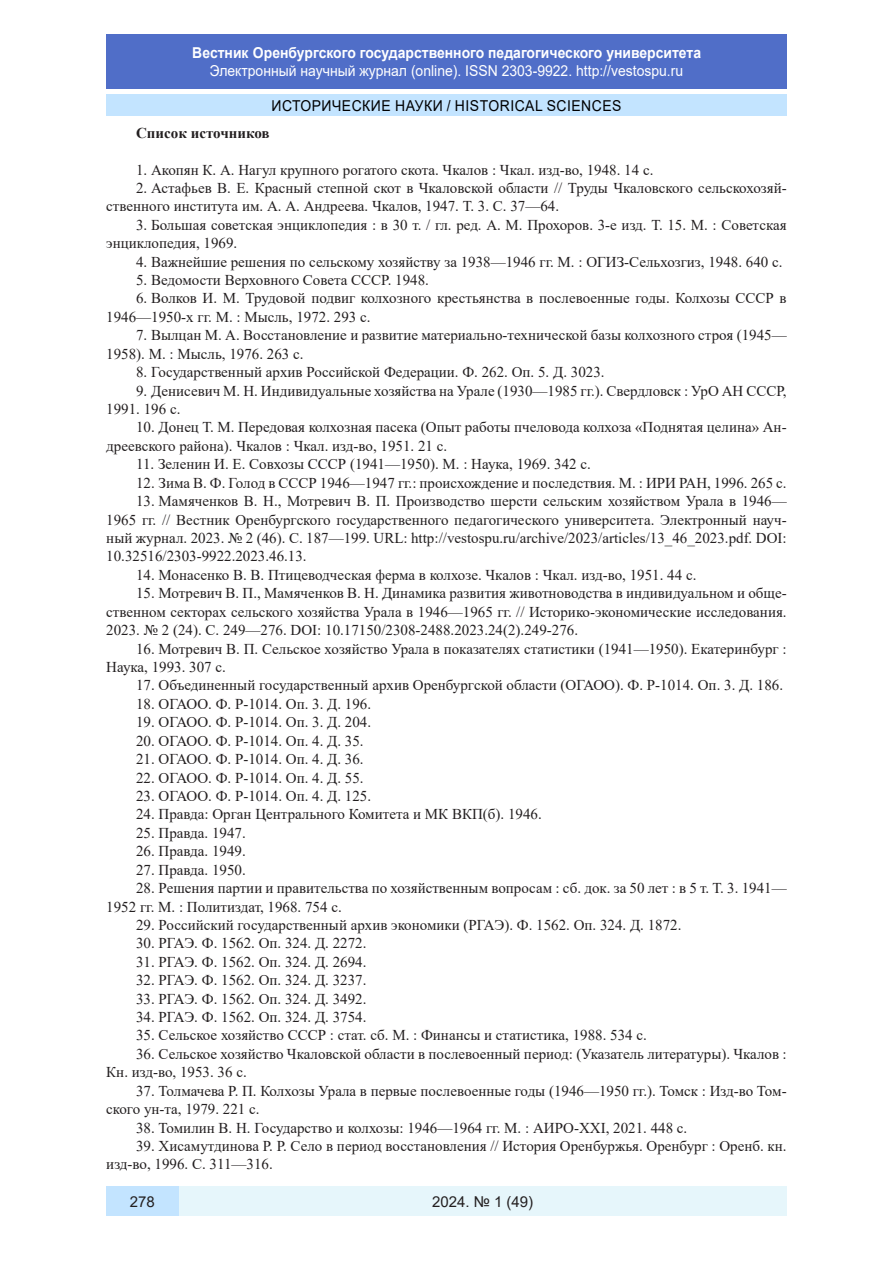
<style>
.page{position:relative;width:893px;height:1263px;background:#fff}
.page>*{position:absolute;margin:0;border:0;box-sizing:border-box;transform-origin:0 0}
.литература{font:15px/18.5px "Times New Roman";color:#231f20}
.t1{font:15px "Arial";color:#fff;scale:.93 1}
.t2{font:700 15px "Arial";color:#fff;scale:.93 1}
.t3{font:15px "Arial";letter-spacing:.035em;color:#000;scale:.93 1}
.литература-2{font:700 15px "Times New Roman";color:#231f20}
.t4{font:15px "Arial";color:#231f20}
</style>
<div class="page">
<div style="left:106px;top:34px;width:681px;height:55px;background:#506ec8"></div>
<div style="left:106px;top:95px;width:681px;height:21px;background:#c3e4ff"></div>
<div style="left:179px;top:1186px;width:608px;height:30px;background:#e6f6fb"></div>
<div style="left:106px;top:1186px;width:73px;height:30px;background:#c3e4ff"></div>
<p class="t2" style="left:192px;top:42px;width:549px">Вестник Оренбургского государственного педагогического университета</p>
<p class="t1" style="left:210px;top:60px;width:511px">Электронный научный журнал (online). ISSN 2303-9922. http://vestospu.ru</p>
<p class="t3" style="left:271px;top:95px;width:378px">ИСТОРИЧЕСКИЕ НАУКИ / HISTORICAL SCIENCES</p>
<p class="литература-2" style="left:136px;top:122px;width:135px">Список источников</p>
<p class="литература" style="left:136px;top:160px;width:519px">1. Акопян К. А. Нагул крупного рогатого скота. Чкалов : Чкал. изд-во, 1948. 14 с.</p>
<p class="литература" style="left:106px;top:178px;width:682px;text-indent:30px">2. Астафьев В. Е. Красный степной скот в Чкаловской области // Труды Чкаловского сельскохозяй&shy;ственного института им. А. А. Андреева. Чкалов, 1947. Т. 3. С. 37—64.</p>
<p class="литература" style="left:106px;top:215px;width:682px;text-indent:30px">3. Большая советская энциклопедия : в 30 т. / гл. ред. А. М. Прохоров. 3-е изд. Т. 15. М. : Советская энциклопедия, 1969.</p>
<p class="литература" style="left:136px;top:252px;width:648px">4. Важнейшие решения по сельскому хозяйству за 1938—1946 гг. М. : ОГИЗ-Сельхозгиз, 1948. 640 с.</p>
<p class="литература" style="left:136px;top:270px;width:294px">5. Ведомости Верховного Совета СССР. 1948.</p>
<p class="литература" style="left:106px;top:289px;width:682px;text-indent:30px">6. Волков И. М. Трудовой подвиг колхозного крестьянства в послевоенные годы. Колхозы СССР в<br>1946—1950-х гг. М. : Мысль, 1972. 293 с.</p>
<p class="литература" style="left:106px;top:326px;width:682px;text-indent:30px">7. Вылцан М. А. Восстановление и развитие материально-технической базы колхозного строя (1945—<br>1958). М. : Мысль, 1976. 263 с.</p>
<p class="литература" style="left:136px;top:362px;width:470px">8. Государственный архив Российской Федерации. Ф. 262. Оп. 5. Д. 3023.</p>
<p class="литература" style="left:106px;top:381px;width:682px;text-indent:30px">9. Денисевич М. Н. Индивидуальные хозяйства на Урале (1930—1985 гг.). Свердловск : УрО АН СССР,<br>1991. 196 с.</p>
<p class="литература" style="left:106px;top:418px;width:682px;text-indent:30px">10. Донец Т. М. Передовая колхозная пасека (Опыт работы пчеловода колхоза «Поднятая целина» Ан&shy;дреевского района). Чкалов : Чкал. изд-во, 1951. 21 с.</p>
<p class="литература" style="left:136px;top:455px;width:456px">11. Зеленин И. Е. Совхозы СССР (1941—1950). М. : Наука, 1969. 342 с.</p>
<p class="литература" style="left:136px;top:473px;width:652px">12. Зима В. Ф. Голод в СССР 1946—1947 гг.: происхождение и последствия. М. : ИРИ РАН, 1996. 265 с.</p>
<p class="литература" style="left:106px;top:491px;width:682px;text-align:justify;text-indent:30px">13. Мамяченков В. Н., Мотревич В. П. Производство шерсти сельским хозяйством Урала в 1946— 1965 гг. // Вестник Оренбургского государственного педагогического университета. Электронный науч&shy;ный журнал. 2023. № 2 (46). С. 187—199. URL: http://vestospu.ru/archive/2023/articles/13_46_2023.pdf. DOI:<br>10.32516/2303-9922.2023.46.13.</p>
<p class="литература" style="left:136px;top:565px;width:562px">14. Монасенко В. В. Птицеводческая ферма в колхозе. Чкалов : Чкал. изд-во, 1951. 44 с.</p>
<p class="литература" style="left:106px;top:583px;width:682px;text-align:justify;text-indent:30px">15. Мотревич В. П., Мамяченков В. Н. Динамика развития животноводства в индивидуальном и обще&shy;ственном секторах сельского хозяйства Урала в 1946—1965 гг. // Историко-экономические исследования.<br>2023. № 2 (24). С. 249—276. DOI: 10.17150/2308-2488.2023.24(2).249-276.</p>
<p class="литература" style="left:106px;top:639px;width:682px;text-indent:30px">16. Мотревич В. П. Сельское хозяйство Урала в показателях статистики (1941—1950). Екатеринбург :<br>Наука, 1993. 307 с.</p>
<p class="литература" style="left:136px;top:676px;width:649px">17. Объединенный государственный архив Оренбургской области (ОГАОО). Ф. Р-1014. Оп. 3. Д. 186.</p>
<p class="литература" style="left:136px;top:694px;width:237px">18. ОГАОО. Ф. Р-1014. Оп. 3. Д. 196.</p>
<p class="литература" style="left:136px;top:712px;width:237px">19. ОГАОО. Ф. Р-1014. Оп. 3. Д. 204.</p>
<p class="литература" style="left:136px;top:731px;width:229px">20. ОГАОО. Ф. Р-1014. Оп. 4. Д. 35.</p>
<p class="литература" style="left:136px;top:749px;width:229px">21. ОГАОО. Ф. Р-1014. Оп. 4. Д. 36.</p>
<p class="литература" style="left:136px;top:768px;width:229px">22. ОГАОО. Ф. Р-1014. Оп. 4. Д. 55.</p>
<p class="литература" style="left:136px;top:786px;width:237px">23. ОГАОО. Ф. Р-1014. Оп. 4. Д. 125.</p>
<p class="литература" style="left:136px;top:805px;width:407px">24. Правда: Орган Центрального Комитета и МК ВКП(б). 1946.</p>
<p class="литература" style="left:136px;top:823px;width:111px">25. Правда. 1947.</p>
<p class="литература" style="left:136px;top:841px;width:111px">26. Правда. 1949.</p>
<p class="литература" style="left:136px;top:860px;width:111px">27. Правда. 1950.</p>
<p class="литература" style="left:106px;top:878px;width:682px;text-indent:30px">28. Решения партии и правительства по хозяйственным вопросам : сб. док. за 50 лет : в 5 т. Т. 3. 1941—<br>1952 гг. М. : Политиздат, 1968. 754 с.</p>
<p class="литература" style="left:136px;top:915px;width:547px">29. Российский государственный архив экономики (РГАЭ). Ф. 1562. Оп. 324. Д. 1872.</p>
<p class="литература" style="left:136px;top:934px;width:232px">30. РГАЭ. Ф. 1562. Оп. 324. Д. 2272.</p>
<p class="литература" style="left:136px;top:952px;width:232px">31. РГАЭ. Ф. 1562. Оп. 324. Д. 2694.</p>
<p class="литература" style="left:136px;top:970px;width:232px">32. РГАЭ. Ф. 1562. Оп. 324. Д. 3237.</p>
<p class="литература" style="left:136px;top:989px;width:232px">33. РГАЭ. Ф. 1562. Оп. 324. Д. 3492.</p>
<p class="литература" style="left:136px;top:1007px;width:232px">34. РГАЭ. Ф. 1562. Оп. 324. Д. 3754.</p>
<p class="литература" style="left:136px;top:1026px;width:512px">35. Сельское хозяйство СССР : стат. сб. М. : Финансы и статистика, 1988. 534 с.</p>
<p class="литература" style="left:106px;top:1044px;width:682px;text-indent:30px">36. Сельское хозяйство Чкаловской области в послевоенный период: (Указатель литературы). Чкалов :<br>Кн. изд-во, 1953. 36 с.</p>
<p class="литература" style="left:106px;top:1081px;width:682px;text-indent:30px">37. Толмачева Р. П. Колхозы Урала в первые послевоенные годы (1946—1950 гг.). Томск : Изд-во Том&shy;ского ун-та, 1979. 221 с.</p>
<p class="литература" style="left:136px;top:1118px;width:553px">38. Томилин В. Н. Государство и колхозы: 1946—1964 гг. М. : АИРО-XXI, 2021. 448 с.</p>
<p class="литература" style="left:106px;top:1136px;width:682px;text-indent:30px">39. Хисамутдинова Р. Р. Село в период восстановления // История Оренбуржья. Оренбург : Оренб. кн. изд-во, 1996. С. 311—316.</p>
<p class="t4" style="left:130px;top:1191px;width:27px">278</p>
<p class="t4" style="left:432px;top:1192px;width:103px">2024. № 1 (49)</p>
</div>
